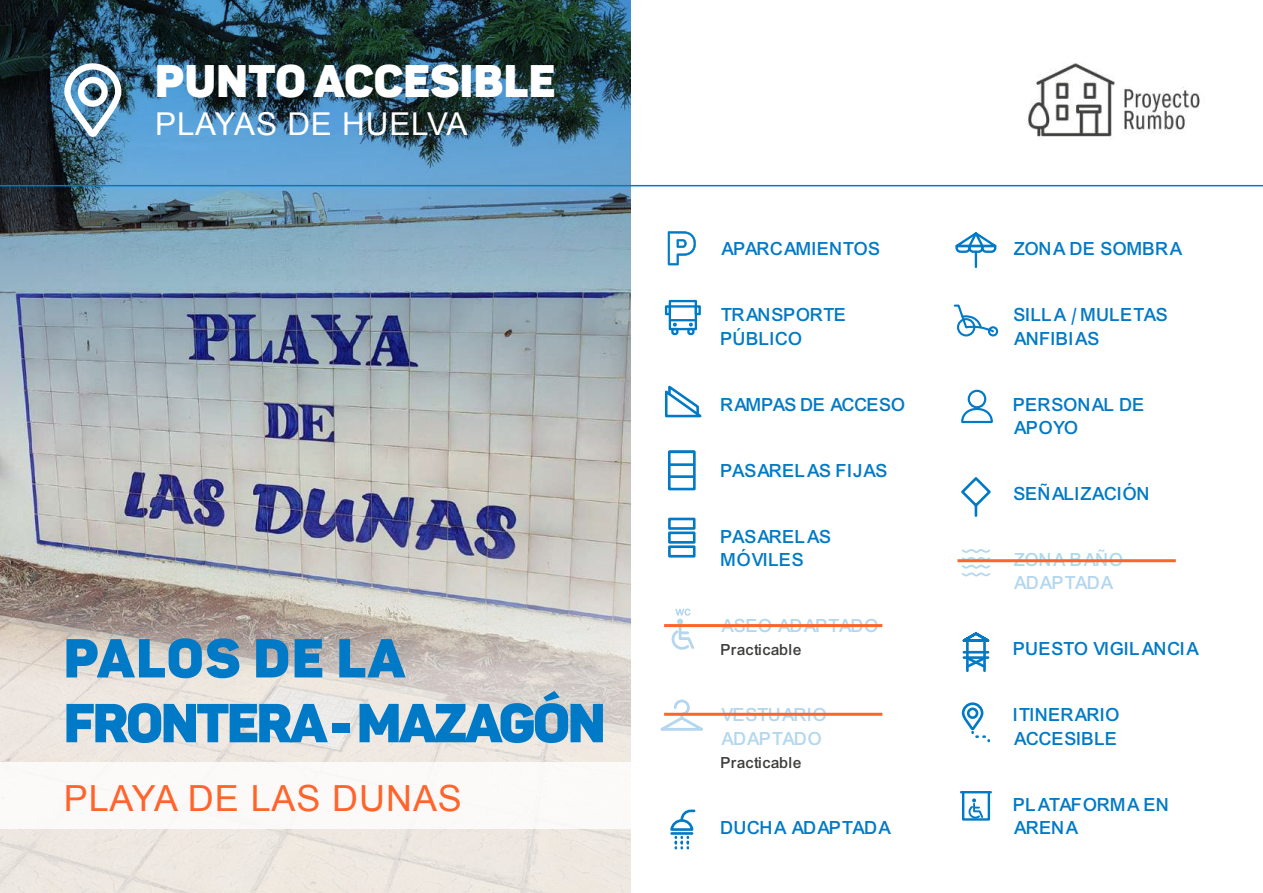
<style>
.page{position:relative;width:1263px;height:893px;background:#fff}
.page>*{position:absolute;margin:0;border:0;box-sizing:border-box;transform-origin:0 0}
.t1{font:900 54px/64.8px "Sahar";letter-spacing:-.04em;color:#007ac7}
.t2{font:900 45px "Sahar";letter-spacing:.01em;color:#fff}
.t3{font:36px "Arial";letter-spacing:.025em;color:#ff642b}
.t4{font:31.5px "Arial";letter-spacing:.025em;color:#fff}
.t5{font:19.5px/23.4px "Arial Mdm";letter-spacing:.01em;color:#007ac7}
.t6{font:19.5px/23.4px "Arial Mdm";letter-spacing:.01em;color:#b3d7ee}
.t7{font:19.5px "Arial Mdm";letter-spacing:-.01em;color:#007ac7}
.t8{font:16.5px "Arial Mdm";letter-spacing:.01em;color:#3c3c3b}
</style>
<div class="page">
<img style="left:0;top:0;width:631px;height:417px">
<svg style="left:0;top:417px;width:631px;height:476px;background:#cac6c4"></svg>
<img style="left:1027px;top:63px;width:173px;height:76px">
<svg style="left:63px;top:62px;width:60px;height:77px"></svg>
<div style="left:78px;top:77px;width:30px;height:30px;border:6px solid #fff;border-radius:50%"></div>
<hr style="left:0;top:185px;width:1263px;height:1px;background:#007ac7">
<svg style="left:668px;top:231px;width:28px;height:34px"></svg>
<div style="left:957px;top:318px;width:18px;height:18px;border:2px solid #007ac7;border-radius:50%"></div>
<div style="left:988px;top:326px;width:10px;height:10px;border:2px solid #007ac7;border-radius:50%"></div>
<svg style="left:953px;top:304px;width:42px;height:29px"></svg>
<svg style="left:962px;top:632px;width:28px;height:10px"></svg>
<hr style="left:964px;top:651px;width:24px;height:2px;background:#007ac7">
<hr style="left:964px;top:656px;width:24px;height:3px;background:#007ac7">
<hr style="left:966px;top:641px;width:3px;height:30px;background:#007ac7">
<hr style="left:983px;top:641px;width:3px;height:30px;background:#007ac7">
<svg style="left:964px;top:655px;width:23px;height:15px"></svg>
<svg style="left:961px;top:702px;width:30px;height:41px"></svg>
<svg style="left:955px;top:232px;width:42px;height:35px"></svg>
<div style="left:968px;top:390px;width:18px;height:18px;border:2px solid #007ac7;border-radius:50%"></div>
<svg style="left:961px;top:407px;width:32px;height:17px"></svg>
<svg style="left:961px;top:477px;width:30px;height:39px"></svg>
<svg style="left:961px;top:549px;width:30px;height:28px"></svg>
<svg style="left:664px;top:385px;width:38px;height:33px"></svg>
<div style="left:669px;top:300px;width:28px;height:30px;border:2px solid #007ac7"></div>
<hr style="left:670px;top:319px;width:25px;height:2px;background:#007ac7">
<svg style="left:686px;top:323px;width:10px;height:13px"></svg>
<svg style="left:670px;top:323px;width:10px;height:13px"></svg>
<hr style="left:670px;top:305px;width:25px;height:3px;background:#007ac7">
<div style="left:665px;top:305px;width:6px;height:10px;border:2px solid #007ac7"></div>
<div style="left:695px;top:305px;width:6px;height:10px;border:2px solid #007ac7"></div>
<hr style="left:670px;top:463px;width:24px;height:3px;background:#007ac7">
<hr style="left:670px;top:475px;width:24px;height:3px;background:#007ac7">
<div style="left:668px;top:450px;width:28px;height:40px;border:3px solid #007ac7"></div>
<div style="left:668px;top:518px;width:27px;height:12px;border:3px solid #007ac7"></div>
<div style="left:668px;top:531px;width:27px;height:13px;border:3px solid #007ac7"></div>
<div style="left:668px;top:545px;width:27px;height:13px;border:3px solid #007ac7"></div>
<svg style="left:670px;top:609px;width:25px;height:41px"></svg>
<svg style="left:660px;top:699px;width:45px;height:32px"></svg>
<svg style="left:670px;top:809px;width:26px;height:39px"></svg>
<svg style="left:968px;top:798px;width:16px;height:20px"></svg>
<div style="left:962px;top:791px;width:28px;height:30px;border:2px solid #007ac7"></div>
<hr style="left:961px;top:791px;width:30px;height:2px;background:#007ac7">
<div style="left:0;top:763px;width:641px;height:66px;background:#fff"></div>
<hr style="left:957px;top:559px;width:219px;height:3px;background:#ff642b">
<hr style="left:664px;top:624px;width:218px;height:3px;background:#ff642b">
<hr style="left:664px;top:713px;width:218px;height:3px;background:#ff642b">
<h2 class="t2" style="left:155px;top:52px;width:402px">PUNTO ACCESIBLE</h2>
<h3 class="t4" style="left:155px;top:103px;width:314px">PLAYAS DE HUELVA</h3>
<h1 class="t1" style="left:64px;top:625px;width:543px">PALOS DE LA<br>FRONTERA - MAZAGÓN</h1>
<h3 class="t3" style="left:64px;top:775px;width:400px">PLAYA DE LAS DUNAS</h3>
<p class="t5" style="left:721px;top:238px;width:161px">APARCAMIENTOS</p>
<p class="t5" style="left:721px;top:303px;width:127px">TRANSPORTE<br>PÚBLICO</p>
<p class="t7" style="left:721px;top:394px;width:186px">RAMPAS DE ACCESO</p>
<p class="t5" style="left:721px;top:459px;width:168px">PASARELAS FIJAS</p>
<p class="t5" style="left:721px;top:525px;width:112px">PASARELAS<br>MÓVILES</p>
<p class="t6" style="left:721px;top:614px;width:159px">ASEO ADAPTADO</p>
<p class="t8" style="left:721px;top:641px;width:82px">Practicable</p>
<p class="t6" style="left:721px;top:703px;width:108px">VESTUARIO<br>ADAPTADO</p>
<p class="t8" style="left:721px;top:753px;width:82px">Practicable</p>
<p class="t5" style="left:721px;top:816px;width:171px">DUCHA ADAPTADA</p>
<p class="t5" style="left:1014px;top:238px;width:170px">ZONA DE SOMBRA</p>
<p class="t5" style="left:1014px;top:303px;width:156px">SILLA / MULETAS<br>ANFIBIAS</p>
<p class="t5" style="left:1014px;top:393px;width:133px">PERSONAL DE<br>APOYO</p>
<p class="t5" style="left:1014px;top:482px;width:138px">SEÑALIZACIÓN</p>
<p class="t6" style="left:1014px;top:548px;width:111px">ZONA BAÑO<br>ADAPTADA</p>
<p class="t5" style="left:1014px;top:637px;width:186px">PUESTO VIGILANCIA</p>
<p class="t5" style="left:1014px;top:703px;width:108px">ITINERARIO<br>ACCESIBLE</p>
<p class="t5" style="left:1014px;top:793px;width:157px">PLATAFORMA EN<br>ARENA</p>
</div>
